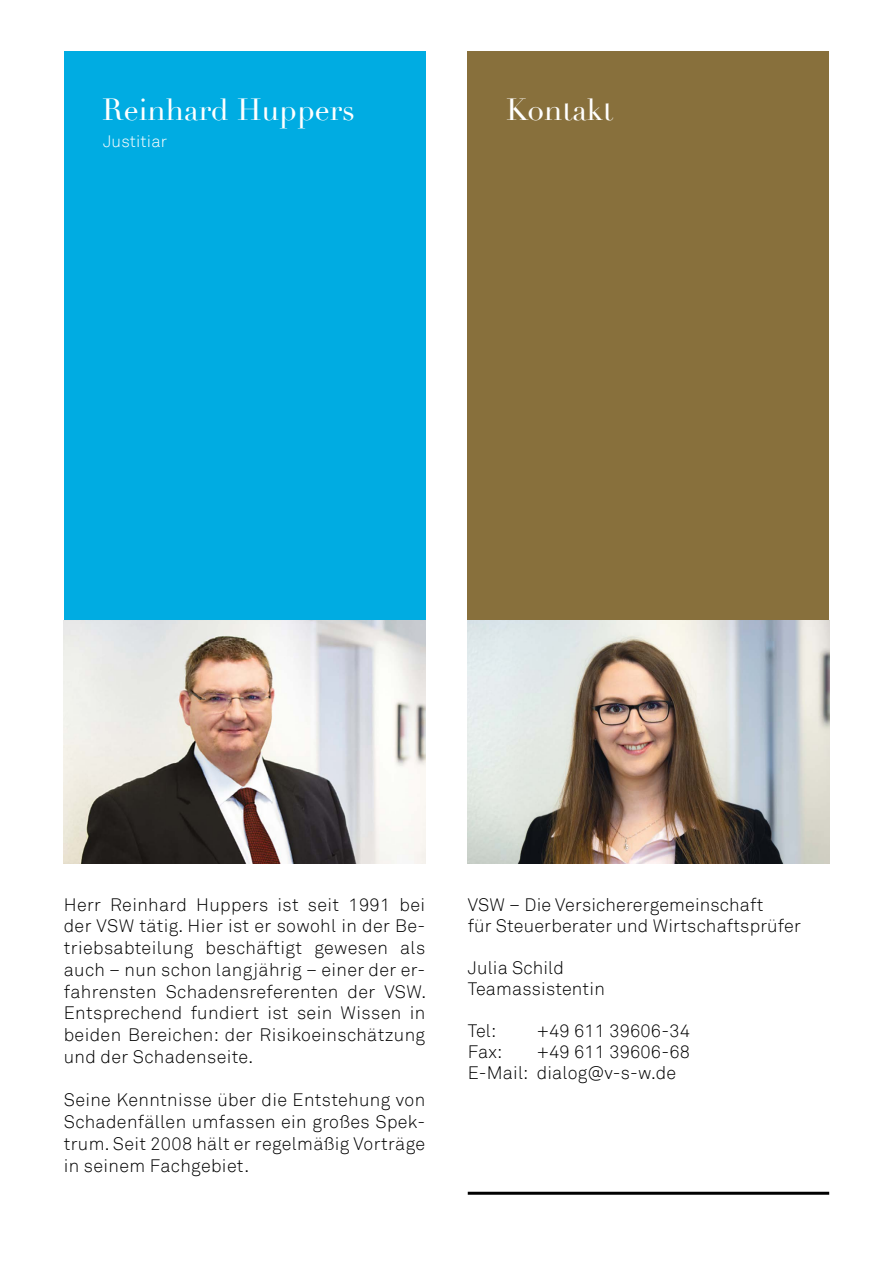
<style>
.page{position:relative;width:893px;height:1263px;background:#fff}
.page>*{position:absolute;margin:0;border:0;box-sizing:border-box;transform-origin:0 0}
.t1{font:30px "Didot";color:#fff}
.t2{font:300 18px/21.8px "Akkurat";letter-spacing:.01em;color:#000}
.t3{font:300 16.5px "Akkurat";letter-spacing:.01em;color:#fff}
</style>
<div class="page">
<div style="left:64px;top:51px;width:361px;height:812px;background:#00ace2"></div>
<div style="left:468px;top:51px;width:361px;height:812px;background:#88703c"></div>
<hr style="left:468px;top:1192px;width:361px;height:3px;background:#000">
<img style="left:64px;top:620px;width:361px;height:243px">
<img style="left:468px;top:620px;width:361px;height:243px">
<h1 class="t1" style="left:102px;top:92px;width:254px">Reinhard Huppers</h1>
<p class="t3" style="left:103px;top:132px;width:65px">Justitiar</p>
<h1 class="t1" style="left:506px;top:92px;width:109px">Kontakt</h1>
<p class="t2" style="left:64px;top:894px;width:364px;text-align:justify">Herr Reinhard Huppers ist seit 1991 bei der VSW tätig. Hier ist er sowohl in der Be&shy;triebsabteilung beschäftigt gewesen als auch – nun schon langjährig – einer der er&shy;fahrensten Schadensreferenten der VSW.<br>Entsprechend fundiert ist sein Wissen in beiden Bereichen: der Risikoeinschätzung und der Schadenseite.</p>
<p class="t2" style="left:64px;top:1089px;width:363px;text-align:justify">Seine Kenntnisse über die Entstehung von Schadenfällen umfassen ein großes Spek&shy;trum. Seit 2008 hält er regelmäßig Vorträge in seinem Fachgebiet.</p>
<p class="t2" style="left:468px;top:894px;width:335px;line-height:21px">VSW – Die Versicherergemeinschaft<br>für Steuerberater und Wirtschaftsprüfer</p>
<p class="t2" style="left:468px;top:957px;width:139px;line-height:21px">Julia Schild<br>Teamassistentin</p>
<p class="t2" style="left:468px;top:1020px;width:30px">Tel:</p>
<p class="t2" style="left:537px;top:1020px;width:155px">+49 611 39606-34</p>
<p class="t2" style="left:468px;top:1041px;width:36px">Fax:</p>
<p class="t2" style="left:468px;top:1041px;width:224px;line-height:21px;text-indent:69px">+49 611 39606-68<br>E-Mail: dialog@v-s-w.de</p>
</div>
